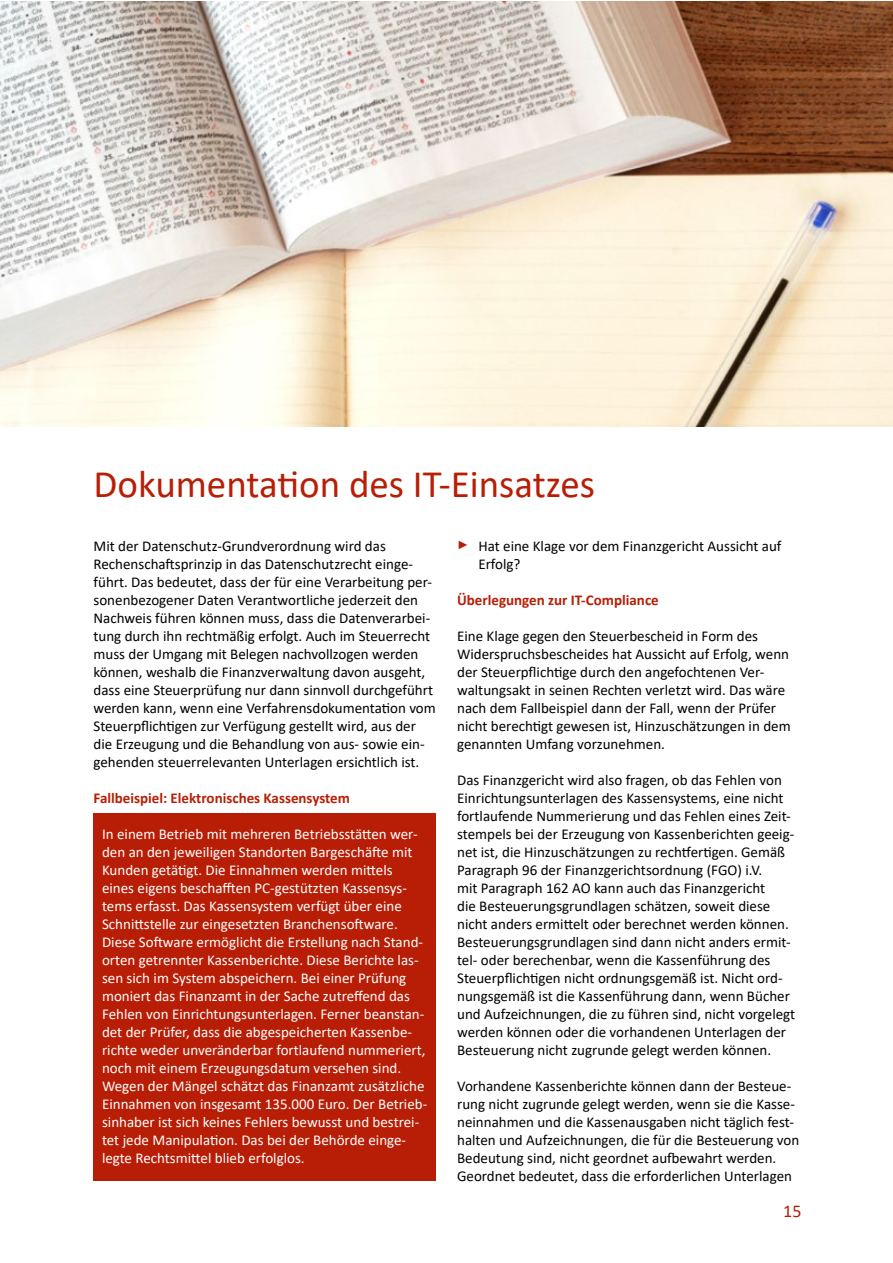
<style>
.page{position:relative;width:893px;height:1263px;background:#fff}
.page>*{position:absolute;margin:0;border:0;box-sizing:border-box;transform-origin:0 0}
.t1{font:39px "Calibri";color:#b81e06}
.t2{font:18px "Calibri";color:#b81e06}
.t3{font:15px/18px "Calibri";color:#000}
.t4{font:15px/18px "Calibri";color:#fff}
.t5{font:700 15px "Calibri";color:#b81e06}
.s1{font-family:"Arial";font-size:12px;color:#b81e06}
</style>
<div class="page">
<div style="left:94px;top:814px;width:342px;height:367px;background:#b81e06"></div>
<img style="left:0;top:1px;width:893px;height:425px">
<h1 class="t1" style="left:94px;top:457px;width:503px">Dokumentation des IT-Einsatzes</h1>
<p class="t3" style="left:94px;top:536px;width:344px">Mit der Datenschutz-Grundverordnung wird das Rechenschaftsprinzip in das Datenschutzrecht einge&shy;führt. Das bedeutet, dass der für eine Verarbeitung per&shy;sonenbezogener Daten Verantwortliche jederzeit den Nachweis führen können muss, dass die Datenverarbei&shy;tung durch ihn rechtmäßig erfolgt. Auch im Steuerrecht muss der Umgang mit Belegen nachvollzogen werden können, weshalb die Finanzverwaltung davon ausgeht, dass eine Steuerprüfung nur dann sinnvoll durchgeführt werden kann, wenn eine Verfahrensdokumentation vom Steuerpflichtigen zur Verfügung gestellt wird, aus der die Erzeugung und die Behandlung von aus- sowie ein&shy;gehenden steuerrelevanten Unterlagen ersichtlich ist.</p>
<p class="t5" style="left:94px;top:787px;width:258px">Fallbeispiel: Elektronisches Kassensystem</p>
<p class="t4" style="left:102px;top:824px;width:327px">In einem Betrieb mit mehreren Betriebsstätten wer&shy;den an den jeweiligen Standorten Bargeschäfte mit Kunden getätigt. Die Einnahmen werden mittels eines eigens beschafften PC-gestützten Kassensys&shy;tems erfasst. Das Kassensystem verfügt über eine Schnittstelle zur eingesetzten Branchensoftware.<br>Diese Software ermöglicht die Erstellung nach Stand&shy;orten getrennter Kassenberichte. Diese Berichte las&shy;sen sich im System abspeichern. Bei einer Prüfung moniert das Finanzamt in der Sache zutreffend das Fehlen von Einrichtungsunterlagen. Ferner beanstan&shy;det der Prüfer, dass die abgespeicherten Kassenbe&shy;richte weder unveränderbar fortlaufend nummeriert, noch mit einem Erzeugungsdatum versehen sind.<br>Wegen der Mängel schätzt das Finanzamt zusätzliche Einnahmen von insgesamt 135.000 Euro. Der Betrieb&shy;sinhaber ist sich keines Fehlers bewusst und bestrei&shy;tet jede Manipulation. Das bei der Behörde einge&shy;legte Rechtsmittel blieb erfolglos.</p>
<p class="t3" style="left:478px;top:536px;width:305px;text-indent:-21px"><span class="s1">►</span> Hat eine Klage vor dem Finanzgericht Aussicht auf<br>Erfolg?</p>
<p class="t5" style="left:457px;top:589px;width:203px">Überlegungen zur IT-Compliance</p>
<p class="t3" style="left:457px;top:626px;width:335px">Eine Klage gegen den Steuerbescheid in Form des Widerspruchsbescheides hat Aussicht auf Erfolg, wenn der Steuerpflichtige durch den angefochtenen Ver&shy;waltungsakt in seinen Rechten verletzt wird. Das wäre nach dem Fallbeispiel dann der Fall, wenn der Prüfer nicht berechtigt gewesen ist, Hinzuschätzungen in dem genannten Umfang vorzunehmen.</p>
<p class="t3" style="left:457px;top:770px;width:339px">Das Finanzgericht wird also fragen, ob das Fehlen von Einrichtungsunterlagen des Kassensystems, eine nicht fortlaufende Nummerierung und das Fehlen eines Zeit&shy;stempels bei der Erzeugung von Kassenberichten geeig&shy;net ist, die Hinzuschätzungen zu rechtfertigen. Gemäß Paragraph 96 der Finanzgerichtsordnung (FGO) i.V.<br>mit Paragraph 162 AO kann auch das Finanzgericht<br>die Besteuerungsgrundlagen schätzen, soweit diese nicht anders ermittelt oder berechnet werden können.<br>Besteuerungsgrundlagen sind dann nicht anders ermit&shy;tel- oder berechenbar, wenn die Kassenführung des Steuerpflichtigen nicht ordnungsgemäß ist. Nicht ord&shy;nungsgemäß ist die Kassenführung dann, wenn Bücher und Aufzeichnungen, die zu führen sind, nicht vorgelegt werden können oder die vorhandenen Unterlagen der Besteuerung nicht zugrunde gelegt werden können.</p>
<p class="t3" style="left:457px;top:1076px;width:344px">Vorhandene Kassenberichte können dann der Besteue&shy;rung nicht zugrunde gelegt werden, wenn sie die Kasse&shy;neinnahmen und die Kassenausgaben nicht täglich fest&shy;halten und Aufzeichnungen, die für die Besteuerung von Bedeutung sind, nicht geordnet aufbewahrt werden.<br>Geordnet bedeutet, dass die erforderlichen Unterlagen</p>
<p class="t2" style="left:783px;top:1198px;width:20px">15</p>
</div>
